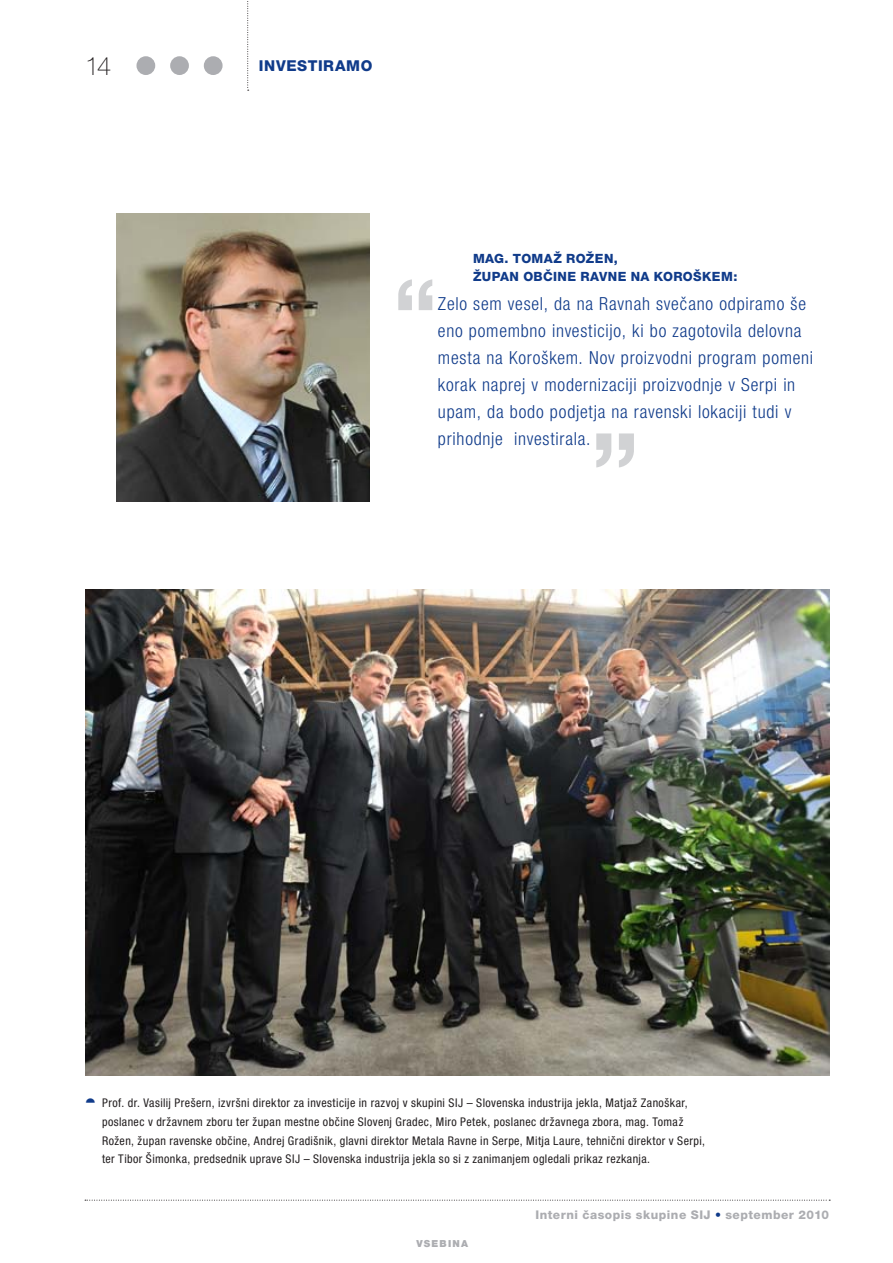
<style>
.page{position:relative;width:893px;height:1263px;background:#fff}
.page>*{position:absolute;margin:0;border:0;box-sizing:border-box;transform-origin:0 0}
.t1{font:100 25.5px "Helvetica Neue LT Pro";color:#231f20}
.t2{font:300 condensed 18px/27px "Helvetica Neue LT Pro";letter-spacing:.04em;color:#103b8a}
.t3{font:800 15px "Helvetica Neue LT Pro";letter-spacing:.04em;color:#103b8a}
.t4{font:800 12.75px/18.8px "Helvetica Neue LT Pro";letter-spacing:.03em;color:#103b8a}
.t5{font:condensed 12px/18.8px "Helvetica Neue LT Pro";letter-spacing:.035em;color:#231f20}
.t6{font:800 12px "Helvetica Neue LT Pro";letter-spacing:.04em;color:#acadb1}
.t7{font:900 9.75px "Helvetica Neue LT Pro";letter-spacing:.125em;color:#acadb1}
.s1{color:#103b8a}
</style>
<div class="page">
<svg style="left:85px;top:1200px;width:745px;height:1px"></svg>
<div style="left:136px;top:56px;width:19px;height:19px;background:#acadb1;border-radius:50%"></div>
<div style="left:170px;top:56px;width:19px;height:19px;background:#acadb1;border-radius:50%"></div>
<div style="left:204px;top:56px;width:19px;height:19px;background:#acadb1;border-radius:50%"></div>
<svg style="left:247px;top:1px;width:2px;height:90px"></svg>
<img style="left:85px;top:590px;width:744px;height:486px">
<img style="left:116px;top:213px;width:254px;height:289px">
<svg style="left:398px;top:279px;width:34px;height:31px"></svg>
<svg style="left:596px;top:433px;width:38px;height:34px"></svg>
<h1 class="t1" style="left:85px;top:51px;width:28px">14</h1>
<p class="t3" style="left:259px;top:57px;width:101px">INVESTIRAMO</p>
<p class="t4" style="left:473px;top:249px;width:146px">MAG. TOMAŽ ROŽEN ,<br>ŽUPAN OBČINE</p>
<p class="t4" style="left:580px;top:267px;width:10px">RAVNE</p>
<p class="t4" style="left:631px;top:267px;width:108px">NA KOROŠKEM:</p>
<p class="t2" style="left:438px;top:290px;width:377px">Zelo sem vesel, da na Ravnah svečano odpiramo še eno pomembno investicijo, ki bo zagotovila delovna mesta na Koroškem. Nov proizvodni program pomeni korak naprej v modernizaciji proizvodnje v Serpi in upam, da bodo podjetja na ravenski lokaciji tudi v prihodnje investirala.</p>
<p class="t5" style="left:102px;top:1093px;width:605px">Prof. dr. Vasilij Prešern, izvršni direktor za investicije in razvoj v skupini SIJ – Slovenska industrija jekla, Matjaž Zanoškar, poslanec v državnem zboru ter župan mestne občine Slovenj Gradec, Miro Petek, poslanec državnega zbora, mag. Tomaž Rožen, župan ravenske občine, Andrej Gradišnik, glavni direktor Metala Ravne in Serpe, Mitja Laure, tehnični direktor v Serpi, ter Tibor Šimonka, predsednik uprave SIJ – Slovenska industrija jekla so si z zanimanjem ogledali prikaz rezkanja.</p>
<p class="t7" style="left:416px;top:1238px;width:53px">VSEBINA</p>
<p class="t6" style="left:536px;top:1207px;width:295px">INTERNI ČASOPIS SKUPINE SIJ <span class="s1">•</span> SEPTEMBER 2010</p>
</div>
